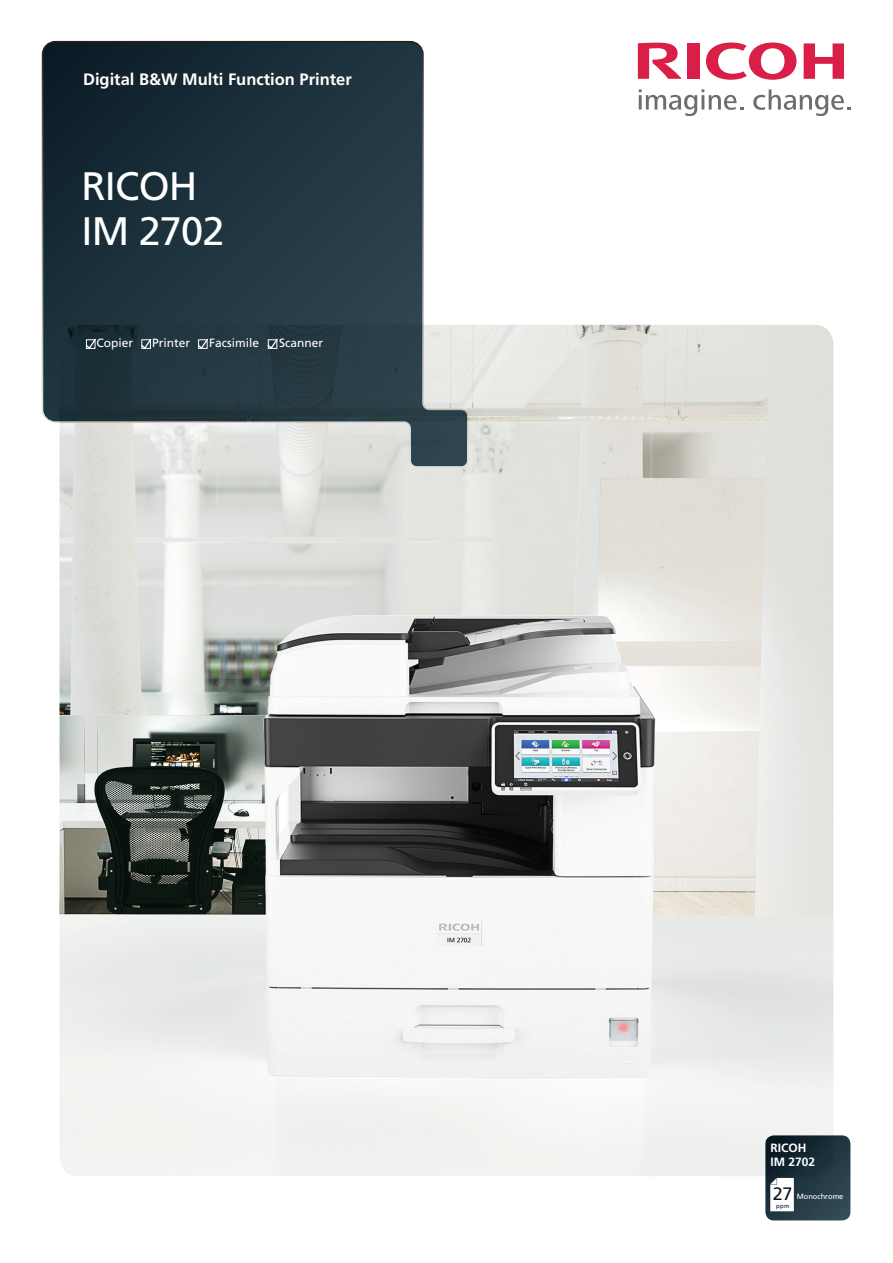
<style>
.page{position:relative;width:893px;height:1263px;background:#fff}
.page>*{position:absolute;margin:0;border:0;box-sizing:border-box;transform-origin:0 0}
.t1{font:39.75px/45px "Frutiger LT Std";letter-spacing:-.02em;color:#fff}
.t2{font:18px "Frutiger LT Std";color:#091821}
.t3{font:700 16.5px "Frutiger LT Std";color:#fff}
.t4{font:12px "Frutiger LT Std";color:#fff}
.t5{font:700 12px/13.5px "Frutiger LT Std";color:#fff}
.t6{font:7.5px "Frutiger LT Std";letter-spacing:-.005em;color:#fff}
.t7{font:6px "Frutiger LT Std";color:#091821}
</style>
<div class="page">
<img style="left:60px;top:325px;width:773px;height:851px">
<svg style="left:41px;top:40px;width:428px;height:428px;background:#475760"></svg>
<svg style="left:706px;top:43px;width:90px;height:37px"></svg>
<svg style="left:804px;top:43px;width:40px;height:36px"></svg>
<div style="left:687px;top:43px;width:12px;height:36px;background:#d91e47"></div>
<svg style="left:638px;top:43px;width:44px;height:36px"></svg>
<svg style="left:639px;top:89px;width:104px;height:27px"></svg>
<svg style="left:753px;top:89px;width:97px;height:27px"></svg>
<svg style="left:197px;top:338px;width:12px;height:12px"></svg>
<div style="left:198px;top:340px;width:9px;height:9px;border:1px solid #fff"></div>
<svg style="left:140px;top:338px;width:12px;height:12px"></svg>
<div style="left:142px;top:340px;width:9px;height:9px;border:1px solid #fff"></div>
<svg style="left:85px;top:338px;width:12px;height:12px"></svg>
<div style="left:86px;top:340px;width:9px;height:9px;border:1px solid #fff"></div>
<svg style="left:765px;top:1135px;width:85px;height:85px;background:#20343f"></svg>
<svg style="left:770px;top:1178px;width:24px;height:33px"></svg>
<svg style="left:266px;top:338px;width:13px;height:12px"></svg>
<div style="left:268px;top:340px;width:9px;height:9px;border:1px solid #fff"></div>
<p class="t3" style="left:83px;top:70px;width:270px">Digital B&amp;W Multi Function Printer</p>
<h1 class="t1" style="left:81px;top:164px;width:145px">RICOH<br>IM 2702</h1>
<p class="t4" style="left:96px;top:336px;width:38px">Copier</p>
<p class="t4" style="left:152px;top:336px;width:40px">Printer</p>
<p class="t4" style="left:209px;top:336px;width:52px">Facsimile</p>
<p class="t4" style="left:279px;top:336px;width:46px">Scanner</p>
<p class="t5" style="left:770px;top:1141px;width:46px">RICOH<br>IM 2702</p>
<p class="t7" style="left:776px;top:1203px;width:15px">ppm</p>
<p class="t2" style="left:773px;top:1183px;width:21px">27</p>
<p class="t6" style="left:797px;top:1191px;width:48px">Monochrome</p>
</div>
